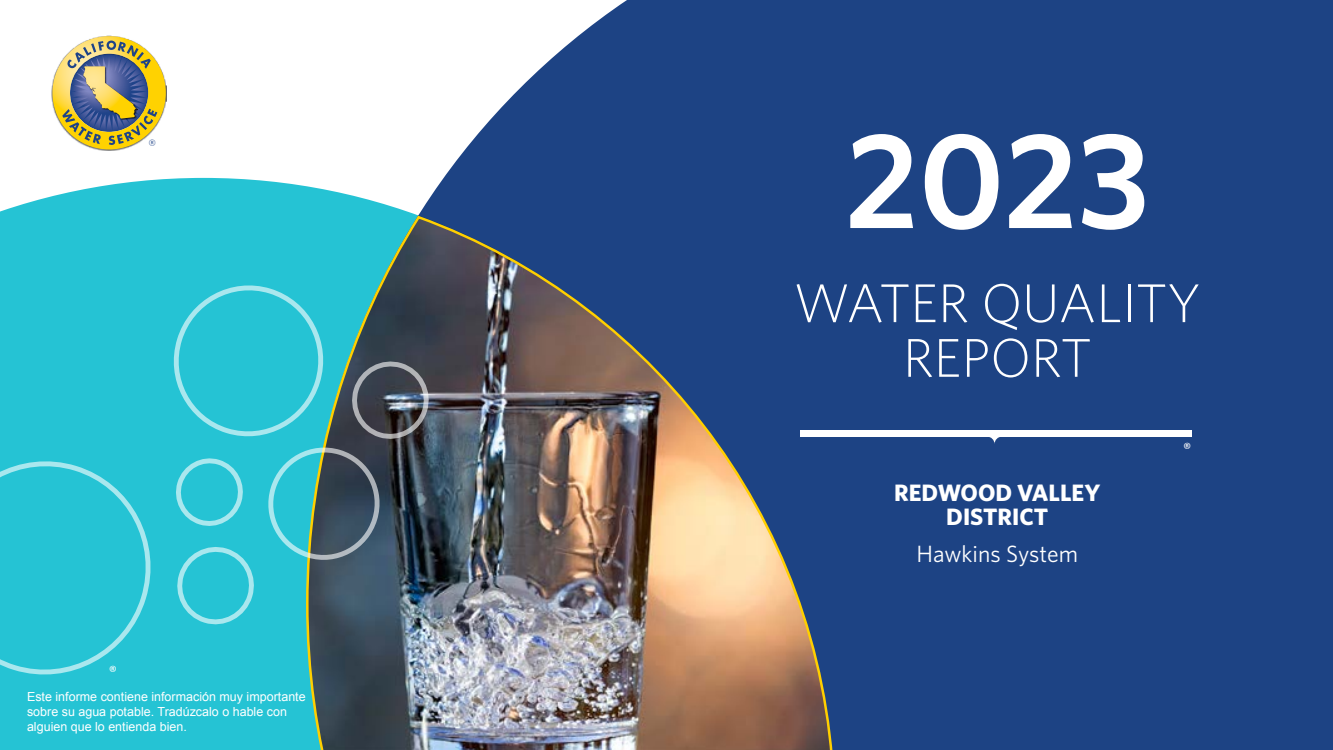
<style>
.page{position:relative;width:1333px;height:750px;background:#fff}
.page>*{position:absolute;margin:0;border:0;box-sizing:border-box;transform-origin:0 0}
.t1{font:600 136.62px "Whitney";color:#fff}
.t2{font:300 54.62px/54.6px "Whitney";color:#fff;text-align:center}
.t3{font:700 23.75px/23.8px "Whitney";color:#fff;text-align:center}
.t4{font:23.62px "Whitney";color:#fff}
.t5{font:16.38px "Calibri";color:#fff}
.t6{font:13.5px "Whitney";color:#1e4388}
.t7{font:12.5px/15px "Arial";color:#fff}
</style>
<div class="page">
<div style="left:443px;top:0;width:889px;height:750px;background:#1d4384"></div>
<svg style="left:0;top:178px;width:833px;height:572px;background:#2eb5cb"></svg>
<img style="left:305px;top:214px;width:531px;height:536px">
<img style="left:93px;top:85px;width:74px;height:66px">
<svg style="left:52px;top:36px;width:114px;height:113px"></svg>
<div style="left:0;top:452px;width:160px;height:222px;background:#25c3d4"></div>
<svg style="left:168px;top:285px;width:260px;height:341px;background:#3999a6"></svg>
<div style="left:799px;top:430px;width:392px;height:7px;background:#fff"></div>
<svg style="left:985px;top:437px;width:19px;height:7px"></svg>
<p class="t6" style="left:149px;top:136px;width:9px">®</p>
<h3 class="t5" style="left:109px;top:660px;width:10px">®</h3>
<p class="t7" style="left:27px;top:690px;width:280px">Este informe contiene información muy importante sobre su agua potable. Tradúzcalo o hable con alguien que lo entienda bien.</p>
<h1 class="t1" style="left:844px;top:90px;width:307px">2023</h1>
<h2 class="t2" style="left:793px;top:274px;width:409px">WATER QUALITY<br>REPORT</h2>
<h3 class="t3" style="left:894px;top:481px;width:208px">REDWOOD VALLEY<br>DISTRICT</h3>
<h3 class="t4" style="left:916px;top:538px;width:163px">Hawkins System</h3>
<h3 class="t5" style="left:1183px;top:437px;width:10px">®</h3>
</div>
